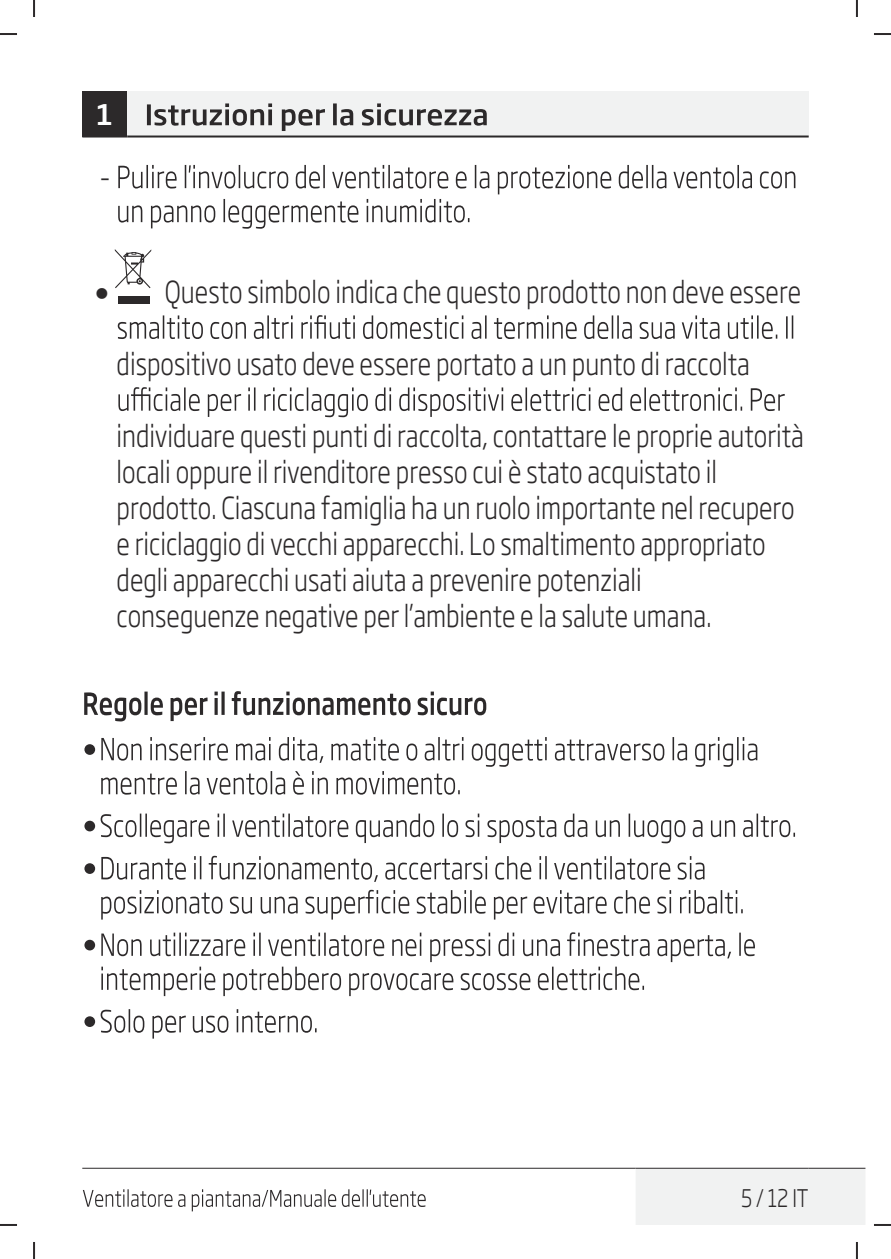
<style>
.page{position:relative;width:891px;height:1259px;background:#fff}
.page>*{position:absolute;margin:0;border:0;box-sizing:border-box;transform-origin:0 0}
.t1{font:300 30px/36px "Soho Gothic Pro";color:#2c292a;scale:.8 1}
.t2{font:300 30px "Soho Gothic Pro";color:#2c292a}
.t3{font:700 condensed 30px "Helvetica Neue LT Pro";color:#2c292a}
.t4{font:500 28px "Soho Gothic Pro";color:#fff}
.t5{font:300 24px "Soho Gothic Pro";color:#2c292a;scale:.8 1}
</style>
<div class="page">
<div style="left:635px;top:1168px;width:230px;height:57px;background:#f1f2f2"></div>
<hr style="left:82px;top:1167px;width:553px;height:1px;background:#2c292a">
<hr style="left:635px;top:1167px;width:173px;height:1px;background:#2c292a">
<hr style="left:808px;top:1167px;width:57px;height:1px;background:#2c292a">
<svg style="left:83px;top:1189px;width:342px;height:22px"></svg>
<div style="left:82px;top:91px;width:46px;height:45px;background:#2c292a"></div>
<div style="left:128px;top:91px;width:680px;height:45px;background:#f1f2f2"></div>
<hr style="left:82px;top:135px;width:46px;height:2px;background:#2c292a">
<hr style="left:128px;top:135px;width:680px;height:2px;background:#2c292a">
<svg style="left:147px;top:103px;width:339px;height:28px"></svg>
<svg style="left:118px;top:165px;width:677px;height:64px"></svg>
<svg style="left:84px;top:691px;width:402px;height:30px"></svg>
<div style="left:84px;top:744px;width:11px;height:11px;background:#2c292a;border-radius:50%"></div>
<svg style="left:101px;top:737px;width:656px;height:57px"></svg>
<div style="left:84px;top:820px;width:11px;height:11px;background:#2c292a;border-radius:50%"></div>
<svg style="left:101px;top:813px;width:693px;height:30px"></svg>
<div style="left:84px;top:863px;width:11px;height:11px;background:#2c292a;border-radius:50%"></div>
<svg style="left:101px;top:856px;width:603px;height:26px"></svg>
<svg style="left:101px;top:890px;width:641px;height:29px"></svg>
<div style="left:84px;top:939px;width:11px;height:11px;background:#2c292a;border-radius:50%"></div>
<svg style="left:101px;top:932px;width:653px;height:64px"></svg>
<div style="left:84px;top:1016px;width:11px;height:11px;background:#2c292a;border-radius:50%"></div>
<svg style="left:101px;top:1009px;width:215px;height:29px"></svg>
<svg style="left:33px;top:0;width:2px;height:17px"></svg>
<svg style="left:0;top:33px;width:17px;height:2px"></svg>
<svg style="left:0;top:1224px;width:17px;height:2px"></svg>
<svg style="left:874px;top:33px;width:16px;height:2px"></svg>
<svg style="left:874px;top:1224px;width:16px;height:2px"></svg>
<svg style="left:855px;top:0;width:2px;height:17px"></svg>
<svg style="left:33px;top:1242px;width:2px;height:17px"></svg>
<svg style="left:855px;top:1242px;width:2px;height:17px"></svg>
<div style="left:118px;top:296px;width:31px;height:8px;background:#2c292a"></div>
<svg style="left:115px;top:249px;width:36px;height:39px"></svg>
<svg style="left:118px;top:315px;width:674px;height:24px"></svg>
<svg style="left:118px;top:387px;width:666px;height:30px"></svg>
<p class="t4" style="left:96px;top:103px;width:18px">1</p>
<p class="t2" style="left:99px;top:160px;width:13px">-</p>
<p class="t3" style="left:94px;top:276px;width:16px">ï</p>
<p class="t1" style="left:165px;top:274px;width:796px">Questo simbolo indica che questo prodotto non deve essere</p>
<p class="t1" style="left:116px;top:346px;width:792px">dispositivo usato deve essere portato a un punto di raccolta</p>
<p class="t1" style="left:116px;top:418px;width:860px">individuare questi punti di raccolta, contattare le proprie autorità locali oppure il rivenditore presso cui è stato acquistato il prodotto. Ciascuna famiglia ha un ruolo importante nel recupero e riciclaggio di vecchi apparecchi. Lo smaltimento appropriato degli apparecchi usati aiuta a prevenire potenziali<br>conseguenze negative per l’ambiente e la salute umana.</p>
<p class="t5" style="left:740px;top:1184px;width:86px">5 / 12 IT</p>
</div>
